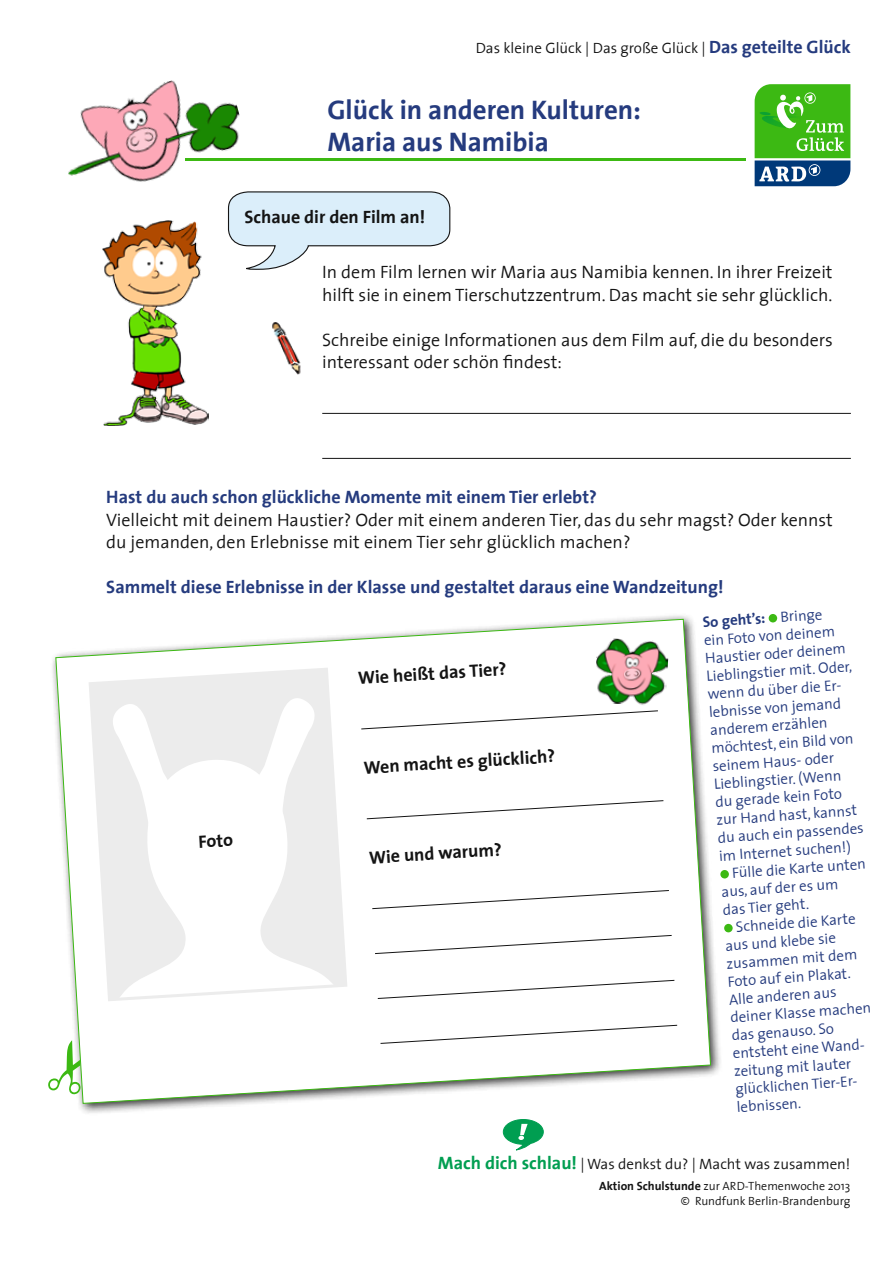
<style>
.page{position:relative;width:893px;height:1263px;background:#fff}
.page>*{position:absolute;margin:0;border:0;box-sizing:border-box;transform-origin:0 0}
.t1{font:700 27px/32.2px "The Sans 7";color:#253b7e}
.t2{font:300 18px/22.5px "The Sans 4";color:#141414}
.t3{font:700 18px "The Sans 7";color:#253b7e}
.t4{font:700 18px "The Sans 7";color:#141414}
.t5{font:300 15px "The Sans 4";color:#253b7e}
.t6{font:300 15px "The Sans 4";color:#141414}
.t7{font:700 15px "The Sans 7";color:#253b7e}
.t8{font:300 12px/15px "The Sans 4";color:#141414;text-align:right}
.s1{font-family:"The Sans 7";font-weight:700;font-size:18px;color:#253b7e}
.s2{font-family:"The Sans 4";font-weight:300}
.s3{font-family:"The Sans 7";font-weight:700;font-size:18px;color:#009e51}
.s4{font-family:"The Sans 7";font-weight:700}
</style>
<div class="page">
<svg style="left:755px;top:84px;width:95px;height:102px;background:#4faa4e"></svg>
<hr style="left:185px;top:158px;width:561px;height:3px;background:#3cb913">
<img style="left:68px;top:80px;width:172px;height:102px">
<svg style="left:503px;top:1119px;width:41px;height:31px"></svg>
<div style="left:49px;top:613px;width:674px;height:503px;background:#141414;opacity:.88"></div>
<svg style="left:55px;top:618px;width:656px;height:486px"></svg>
<hr style="left:322px;top:413px;width:529px;height:1px;background:#141414">
<hr style="left:322px;top:458px;width:529px;height:1px;background:#141414">
<img style="left:102px;top:221px;width:107px;height:204px">
<svg style="left:227px;top:191px;width:224px;height:79px"></svg>
<img style="left:272px;top:322px;width:29px;height:53px">
<svg style="left:48px;top:1040px;width:33px;height:54px"></svg>
<svg style="left:361px;top:710px;width:297px;height:19px"></svg>
<svg style="left:366px;top:800px;width:298px;height:19px"></svg>
<svg style="left:372px;top:890px;width:297px;height:19px"></svg>
<svg style="left:375px;top:935px;width:297px;height:19px"></svg>
<svg style="left:377px;top:980px;width:298px;height:19px"></svg>
<svg style="left:380px;top:1025px;width:297px;height:19px"></svg>
<svg style="left:87px;top:666px;width:262px;height:337px"></svg>
<div style="left:768px;top:614px;width:9px;height:9px;background:#3cb913;border-radius:50%"></div>
<div style="left:720px;top:870px;width:9px;height:9px;background:#3cb913;border-radius:50%"></div>
<div style="left:724px;top:924px;width:9px;height:8px;background:#3cb913;border-radius:50%"></div>
<svg style="left:104px;top:696px;width:65px;height:147px"></svg>
<svg style="left:259px;top:690px;width:64px;height:147px"></svg>
<img style="left:594px;top:638px;width:75px;height:68px">
<p class="t6" style="left:476px;top:36px;width:377px">Das kleine Glück | Das große Glück | <span class="s1">Das geteilte Glück</span></p>
<h1 class="t1" style="left:327px;top:93px;width:315px">Glück in anderen Kulturen:<br>Maria aus Namibia</h1>
<p class="t4" style="left:244px;top:202px;width:182px">Schaue dir den Film an!</p>
<p class="t2" style="left:322px;top:260px;width:512px">In dem Film lernen wir Maria aus Namibia kennen. In ihrer Freizeit hilft sie in einem Tierschutzzentrum. Das macht sie sehr glücklich.</p>
<p class="t2" style="left:322px;top:328px;width:512px">Schreibe einige Informationen aus dem Film auf, die du besonders interessant oder schön findest:</p>
<p class="t3" style="left:106px;top:482px;width:492px">Hast du auch schon glückliche Momente mit einem Tier erlebt?</p>
<p class="t2" style="left:106px;top:508px;width:728px">Vielleicht mit deinem Haustier? Oder mit einem anderen Tier, das du sehr magst? Oder kennst du jemanden, den Erlebnisse mit einem Tier sehr glücklich machen?</p>
<p class="t3" style="left:106px;top:572px;width:619px">Sammelt diese Erlebnisse in der Klasse und gestaltet daraus eine Wandzeitung!</p>
<p class="t4" style="left:197px;top:827px;width:36px;rotate:-4deg">Foto</p>
<p class="t4" style="left:357px;top:663px;width:150px;rotate:-4deg">Wie heißt das Tier?</p>
<p class="t4" style="left:363px;top:753px;width:193px;rotate:-4deg">Wen macht es glücklich?</p>
<p class="t4" style="left:368px;top:843px;width:134px;rotate:-4deg">Wie und warum?</p>
<p class="t7" style="left:702px;top:610px;width:121px;rotate:-4deg">So geht’s: <span class="s2">Bringe</span></p>
<p class="t5" style="left:703px;top:628px;width:133px;rotate:-4deg">ein Foto von deinem</p>
<p class="t5" style="left:704px;top:646px;width:142px;rotate:-4deg">Haustier oder deinem</p>
<p class="t5" style="left:706px;top:664px;width:147px;rotate:-4deg">Lieblingstier mit. Oder,</p>
<p class="t5" style="left:707px;top:682px;width:138px;rotate:-4deg">wenn du über die Er-</p>
<p class="t5" style="left:708px;top:700px;width:134px;rotate:-4deg">lebnisse von jemand</p>
<p class="t5" style="left:709px;top:718px;width:119px;rotate:-4deg">anderem erzählen</p>
<p class="t5" style="left:711px;top:736px;width:144px;rotate:-4deg">möchtest, ein Bild von</p>
<p class="t5" style="left:712px;top:753px;width:123px;rotate:-4deg">seinem Haus- oder</p>
<p class="t5" style="left:713px;top:771px;width:129px;rotate:-4deg">Lieblingstier. (Wenn</p>
<p class="t5" style="left:714px;top:789px;width:128px;rotate:-4deg">du gerade kein Foto</p>
<p class="t5" style="left:716px;top:807px;width:142px;rotate:-4deg">zur Hand hast, kannst</p>
<p class="t5" style="left:717px;top:825px;width:148px;rotate:-4deg">du auch ein passendes</p>
<p class="t5" style="left:718px;top:843px;width:134px;rotate:-4deg">im Internet suchen!)</p>
<p class="t5" style="left:731px;top:860px;width:136px;rotate:-4deg">Fülle die Karte unten</p>
<p class="t5" style="left:721px;top:879px;width:119px;rotate:-4deg">aus, auf der es um</p>
<p class="t5" style="left:722px;top:897px;width:88px;rotate:-4deg">das Tier geht.</p>
<p class="t5" style="left:735px;top:914px;width:122px;rotate:-4deg">Schneide die Karte</p>
<p class="t5" style="left:724px;top:933px;width:112px;rotate:-4deg">aus und klebe sie</p>
<p class="t5" style="left:726px;top:951px;width:132px;rotate:-4deg">zusammen mit dem</p>
<p class="t5" style="left:727px;top:969px;width:125px;rotate:-4deg">Foto auf ein Plakat.</p>
<p class="t5" style="left:728px;top:987px;width:109px;rotate:-4deg">Alle anderen aus</p>
<p class="t5" style="left:729px;top:1005px;width:143px;rotate:-4deg">deiner Klasse machen</p>
<p class="t5" style="left:731px;top:1023px;width:104px;rotate:-4deg">das genauso. So</p>
<p class="t5" style="left:732px;top:1041px;width:136px;rotate:-4deg">entsteht eine Wand-</p>
<p class="t5" style="left:733px;top:1059px;width:119px;rotate:-4deg">zeitung mit lauter</p>
<p class="t5" style="left:734px;top:1077px;width:126px;rotate:-4deg">glücklichen Tier-Er-</p>
<p class="t5" style="left:736px;top:1095px;width:66px;rotate:-4deg">lebnissen.</p>
<p class="t6" style="left:438px;top:1151px;width:414px"><span class="s3">Mach dich schlau!</span> | Was denkst du? | Macht was zusammen!</p>
<p class="t8" style="left:599px;top:1178px;width:253px"><span class="s4">Aktion Schulstunde</span> zur ARD-Themenwoche 2013 © Rundfunk Berlin-Brandenburg</p>
</div>
